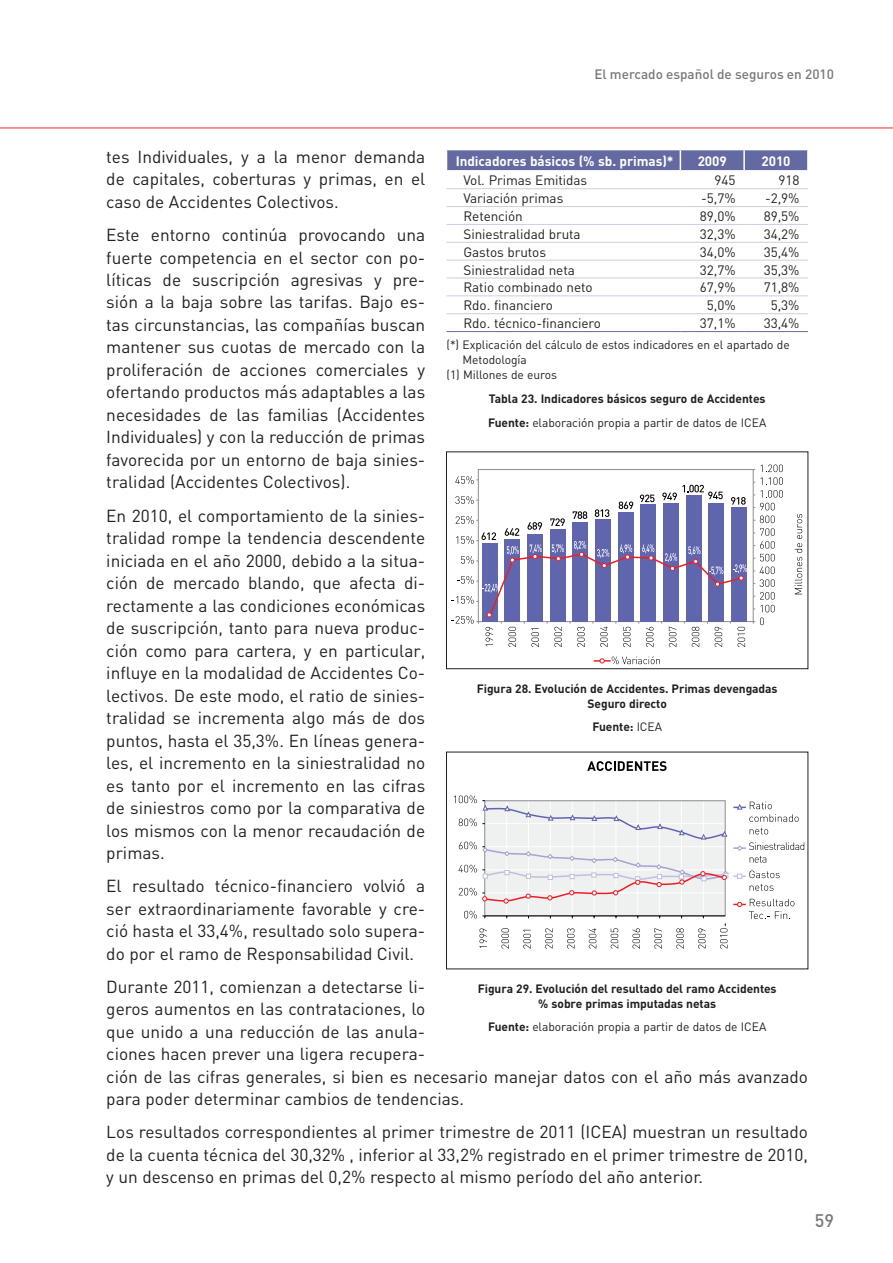
<style>
.page{position:relative;width:893px;height:1263px;background:#fff}
.page>*{position:absolute;margin:0;border:0;box-sizing:border-box;transform-origin:0 0}
.t1{font:500 18px "DIN";color:#76787b}
.t2{font:17.25px/22.5px "DIN";color:#231f20;text-align:justify}
.t3{font:13.5px "DIN";letter-spacing:-.005em;color:#231f20}
.t4{font:700 13.5px "DIN";letter-spacing:-.005em;color:#fff}
.t5{font:500 13.5px "DIN";color:#76787b}
.t6{font:700 12px/15px "DIN";letter-spacing:-.01em;color:#231f20;text-align:center}
.t7{font:12px "DIN";letter-spacing:-.005em;color:#231f20}
.s1{font-weight:400}
.s2{font-weight:700}
</style>
<div class="page">
<hr style="left:0;top:128px;width:893px;height:1px;background:#ee2e22">
<div style="left:446px;top:150px;width:361px;height:20px;background:#6469a2"></div>
<hr style="left:743px;top:150px;width:2px;height:20px;background:#fff">
<hr style="left:446px;top:331px;width:234px;height:1px;background:#6469a2">
<hr style="left:680px;top:331px;width:64px;height:1px;background:#6469a2">
<hr style="left:744px;top:331px;width:64px;height:1px;background:#6469a2">
<hr style="left:446px;top:188px;width:234px;height:1px;background:#cecde1">
<hr style="left:680px;top:188px;width:64px;height:1px;background:#cecde1">
<hr style="left:744px;top:188px;width:64px;height:1px;background:#cecde1">
<hr style="left:446px;top:206px;width:234px;height:1px;background:#cecde1">
<hr style="left:680px;top:206px;width:64px;height:1px;background:#cecde1">
<hr style="left:744px;top:206px;width:64px;height:1px;background:#cecde1">
<hr style="left:446px;top:224px;width:234px;height:1px;background:#cecde1">
<hr style="left:680px;top:224px;width:64px;height:1px;background:#cecde1">
<hr style="left:744px;top:224px;width:64px;height:1px;background:#cecde1">
<hr style="left:446px;top:242px;width:234px;height:1px;background:#cecde1">
<hr style="left:680px;top:242px;width:64px;height:1px;background:#cecde1">
<hr style="left:744px;top:242px;width:64px;height:1px;background:#cecde1">
<hr style="left:446px;top:260px;width:234px;height:1px;background:#cecde1">
<hr style="left:680px;top:260px;width:64px;height:1px;background:#cecde1">
<hr style="left:744px;top:260px;width:64px;height:1px;background:#cecde1">
<hr style="left:446px;top:278px;width:234px;height:1px;background:#cecde1">
<hr style="left:680px;top:278px;width:64px;height:1px;background:#cecde1">
<hr style="left:744px;top:278px;width:64px;height:1px;background:#cecde1">
<hr style="left:446px;top:295px;width:234px;height:1px;background:#cecde1">
<hr style="left:680px;top:295px;width:64px;height:1px;background:#cecde1">
<hr style="left:744px;top:295px;width:64px;height:1px;background:#cecde1">
<hr style="left:446px;top:313px;width:234px;height:1px;background:#cecde1">
<hr style="left:680px;top:313px;width:64px;height:1px;background:#cecde1">
<hr style="left:744px;top:313px;width:64px;height:1px;background:#cecde1">
<svg style="left:594px;top:656px;width:66px;height:8px"></svg>
<svg style="left:451px;top:476px;width:296px;height:171px"></svg>
<svg style="left:753px;top:464px;width:30px;height:161px"></svg>
<svg style="left:795px;top:514px;width:7px;height:80px"></svg>
<div style="left:446px;top:451px;width:362px;height:218px;border:1px solid #231f20"></div>
<svg style="left:587px;top:761px;width:80px;height:10px"></svg>
<svg style="left:454px;top:795px;width:350px;height:153px"></svg>
<p class="t5" style="left:594px;top:66px;width:241px">El mercado español de seguros en 2010</p>
<p class="t2" style="left:106px;top:145px;width:320px">tes Individuales, y a la menor demanda de capitales, coberturas y primas, en el caso de Accidentes Colectivos.</p>
<p class="t2" style="left:106px;top:223px;width:320px">Este entorno continúa provocando una fuerte competencia en el sector con po&shy;líticas de suscripción agresivas y pre&shy;sión a la baja sobre las tarifas. Bajo es&shy;tas circunstancias, las compañías buscan mantener sus cuotas de mercado con la proliferación de acciones comerciales y ofertando productos más adaptables a las necesidades de las familias (Accidentes Individuales) y con la reducción de primas favorecida por un entorno de baja sinies&shy;tralidad (Accidentes Colectivos).</p>
<p class="t2" style="left:106px;top:504px;width:320px">En 2010, el comportamiento de la sinies&shy;tralidad rompe la tendencia descendente iniciada en el año 2000, debido a la situa&shy;ción de mercado blando, que afecta di&shy;rectamente a las condiciones económicas de suscripción, tanto para nueva produc&shy;ción como para cartera, y en particular, influye en la modalidad de Accidentes Co&shy;lectivos. De este modo, el ratio de sinies&shy;tralidad se incrementa algo más de dos puntos, hasta el 35,3%. En líneas genera&shy;les, el incremento en la siniestralidad no es tanto por el incremento en las cifras de siniestros como por la comparativa de los mismos con la menor recaudación de primas.</p>
<p class="t2" style="left:106px;top:874px;width:320px">El resultado técnico-financiero volvió a ser extraordinariamente favorable y cre&shy;ció hasta el 33,4%, resultado solo supera&shy;do por el ramo de Responsabilidad Civil.</p>
<p class="t2" style="left:106px;top:975px;width:703px;text-align:left">Durante 2011, comienzan a detectarse li-<br>geros aumentos en las contrataciones, lo<br>que unido a una reducción de las anula-<br>ciones hacen prever una ligera recupera-<br>ción de las cifras generales, si bien es necesario manejar datos con el año más avanzado para poder determinar cambios de tendencias.</p>
<p class="t2" style="left:106px;top:1121px;width:703px">Los resultados correspondientes al primer trimestre de 2011 (ICEA) muestran un resultado de la cuenta técnica del 30,32% , inferior al 33,2% registrado en el primer trimestre de 2010, y un descenso en primas del 0,2% respecto al mismo período del año anterior.</p>
<p class="t4" style="left:456px;top:152px;width:219px">I ndicadores básicos (% sb. primas)*</p>
<p class="t4" style="left:698px;top:152px;width:31px">2009</p>
<p class="t4" style="left:761px;top:152px;width:31px">2010</p>
<p class="t3" style="left:463px;top:172px;width:125px">Vol. Primas Emitidas</p>
<p class="t3" style="left:715px;top:172px;width:23px">945</p>
<p class="t3" style="left:778px;top:172px;width:23px">918</p>
<p class="t3" style="left:463px;top:190px;width:101px">Variación primas</p>
<p class="t3" style="left:701px;top:190px;width:36px">-5,7%</p>
<p class="t3" style="left:765px;top:190px;width:36px">-2,9%</p>
<p class="t3" style="left:463px;top:208px;width:61px">Retención</p>
<p class="t3" style="left:700px;top:208px;width:37px">89,0%</p>
<p class="t3" style="left:764px;top:208px;width:37px">89,5%</p>
<p class="t3" style="left:463px;top:226px;width:119px">Siniestralidad bruta</p>
<p class="t3" style="left:700px;top:226px;width:37px">32,3%</p>
<p class="t3" style="left:764px;top:226px;width:37px">34,2%</p>
<p class="t3" style="left:463px;top:243px;width:84px">Gastos brutos</p>
<p class="t3" style="left:700px;top:243px;width:37px">34,0%</p>
<p class="t3" style="left:764px;top:243px;width:37px">35,4%</p>
<p class="t3" style="left:463px;top:261px;width:113px">Siniestralidad neta</p>
<p class="t3" style="left:700px;top:261px;width:37px">32,7%</p>
<p class="t3" style="left:764px;top:261px;width:37px">35,3%</p>
<p class="t3" style="left:463px;top:279px;width:131px">Ratio combinado neto</p>
<p class="t3" style="left:700px;top:279px;width:37px">67,9%</p>
<p class="t3" style="left:764px;top:279px;width:37px">71,8%</p>
<p class="t3" style="left:463px;top:297px;width:91px">Rdo. financiero</p>
<p class="t3" style="left:707px;top:297px;width:30px">5,0%</p>
<p class="t3" style="left:771px;top:297px;width:30px">5,3%</p>
<p class="t3" style="left:463px;top:315px;width:139px">Rdo. técnico-financiero</p>
<p class="t3" style="left:700px;top:315px;width:37px">37,1%</p>
<p class="t3" style="left:764px;top:315px;width:37px">33,4%</p>
<p class="t7" style="left:446px;top:338px;width:345px">(*) Explicación del cálculo de estos indicadores en el apartado de</p>
<p class="t7" style="left:462px;top:353px;width:66px">Metodología</p>
<p class="t7" style="left:446px;top:368px;width:112px">(1) Millones de euros</p>
<p class="t6" style="left:488px;top:386px;width:280px;line-height:23.5px;text-align:left">Tabla 23. I ndicadores básicos seguro de Accidentes<br>Fuente: <span class="s1">elaboración propia a partir de datos de ICEA</span></p>
<p class="t6" style="left:477px;top:680px;width:302px">Figura 28. Evolución de Accidentes. Primas devengadas<br>Seguro directo</p>
<p class="t6" style="left:592px;top:719px;width:71px">Fuente: <span class="s1">ICEA</span></p>
<p class="t6" style="left:478px;top:980px;width:300px">Figura 29. Evolución del resultado del ramo Accidentes % sobre primas imputadas netas</p>
<p class="t7" style="left:488px;top:1019px;width:280px"><span class="s2">Fuente:</span> elaboración propia a partir de datos de ICEA</p>
<p class="t1" style="left:815px;top:1209px;width:21px">59</p>
</div>
